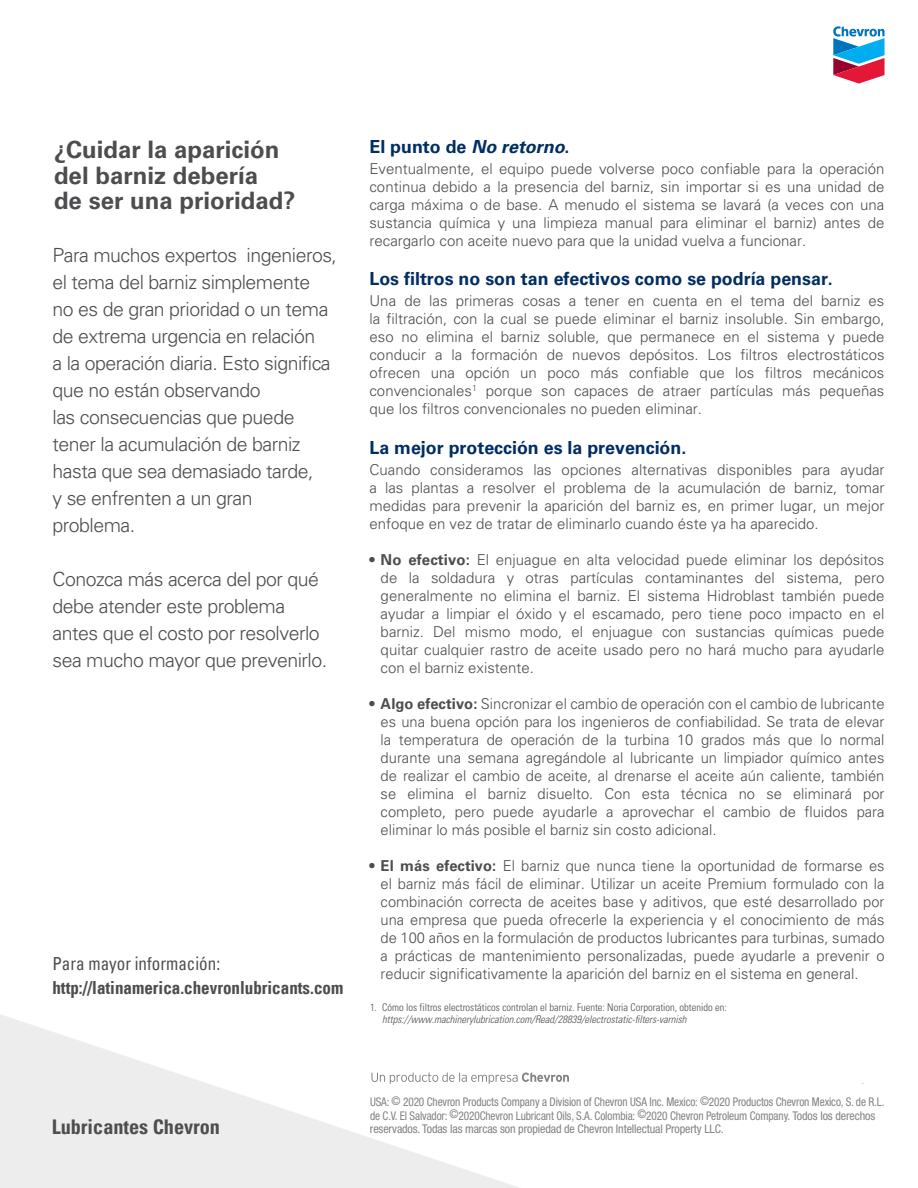
<style>
.page{position:relative;width:918px;height:1188px;background:#fff}
.page>*{position:absolute;margin:0;border:0;box-sizing:border-box;transform-origin:0 0}
.t1{font:700 24px/25.5px "Univers";color:#4d4d4f}
.t2{font:700 condensed 20.25px "Univers";color:#4e4e4f}
.t3{font:700 condensed 19.95px "Univers";letter-spacing:-.02em;color:#4e4e4f}
.t4{font:300 19.5px/27px "Univers";letter-spacing:-.025em;color:#4d4d4f}
.t5{font:700 18px "Univers";color:#002d62}
.t6{font:700 condensed 18px "Univers LT";color:#4d4d4f;scale:.95 1}
.t7{font:condensed 18px "Univers";color:#4d4d4f;scale:.95 1}
.t8{font:300 15px/18px "Univers";color:#4d4d4f;text-align:justify}
.t9{font:condensed 12px/13.5px "Helvetica Neue LT Std";letter-spacing:-.01em;color:#828284;scale:.94 1}
.t10{font:300 condensed 10.5px "Univers";color:#4d4d4f}
.t11{font:italic 300 condensed 10.5px "Univers";color:#4d4d4f}
.t12{font:300 condensed 9.75px "Univers";color:#6d6e71}
.s1{font-style:italic}
.s2{font-weight:700}
</style>
<div class="page">
<svg style="left:0;top:1014px;width:519px;height:174px;fill:#ededed"></svg>
<svg style="left:371px;top:1072px;width:198px;height:12px"></svg>
<svg style="left:833px;top:26px;width:52px;height:58px"></svg>
<h1 class="t1" style="left:54px;top:137px;width:243px">¿Cuidar la aparición del barniz debería<br>de ser una prioridad?</h1>
<p class="t4" style="left:52px;top:241px;width:286px">Para muchos expertos ingenieros, el tema del barniz simplemente<br>no es de gran prioridad o un tema de extrema urgencia en relación<br>a la operación diaria. Esto significa que no están observando<br>las consecuencias que puede tener la acumulación de barniz hasta que sea demasiado tarde,<br>y se enfrenten a un gran problema.</p>
<h3 class="t4" style="left:52px;top:566px;width:276px">Conozca más acerca del por qué debe atender este problema antes que el costo por resolverlo sea mucho mayor que prevenirlo.</h3>
<p class="t7" style="left:52px;top:951px;width:178px">Para mayor información:</p>
<p class="t6" style="left:52px;top:977px;width:308px">http://latinamerica.chevronlubricants.com</p>
<h2 class="t2" style="left:52px;top:1114px;width:170px">Lubricantes Chevron</h2>
<h3 class="t3" style="left:54px;top:1116px;width:143px">Chevron Industrial</h3>
<p class="t5" style="left:369px;top:136px;width:202px">El punto de <span class="s1">No retorno</span>.</p>
<p class="t8" style="left:369px;top:160px;width:517px">Eventualmente, el equipo puede volverse poco confiable para la operación continua debido a la presencia del barniz, sin importar si es una unidad de carga máxima o de base. A menudo el sistema se lavará (a veces con una sustancia química y una limpieza manual para eliminar el barniz) antes de recargarlo con aceite nuevo para que la unidad vuelva a funcionar.</p>
<p class="t5" style="left:369px;top:268px;width:465px">Los filtros no son tan efectivos como se podría pensar.</p>
<p class="t8" style="left:369px;top:292px;width:517px">Una de las primeras cosas a tener en cuenta en el tema del barniz es la filtración, con la cual se puede eliminar el barniz insoluble. Sin embargo, eso no elimina el barniz soluble, que permanece en el sistema y puede conducir a la formación de nuevos depósitos. Los filtros electrostáticos ofrecen una opción un poco más confiable que los filtros mecánicos convencionales<sup>1</sup> porque son capaces de atraer partículas más pequeñas que los filtros convencionales no pueden eliminar.</p>
<p class="t5" style="left:369px;top:437px;width:318px">La mejor protección es la prevención.</p>
<p class="t8" style="left:369px;top:460px;width:517px">Cuando consideramos las opciones alternativas disponibles para ayudar a las plantas a resolver el problema de la acumulación de barniz, tomar medidas para prevenir la aparición del barniz es, en primer lugar, un mejor enfoque en vez de tratar de eliminarlo cuando éste ya ha aparecido.</p>
<p class="t8" style="left:381px;top:550px;width:505px;text-indent:-11px"><span class="s2">• No efectivo:</span> El enjuague en alta velocidad puede eliminar los depósitos de la soldadura y otras partículas contaminantes del sistema, pero generalmente no elimina el barniz. El sistema Hidroblast también puede ayudar a limpiar el óxido y el escamado, pero tiene poco impacto en el barniz. Del mismo modo, el enjuague con sustancias químicas puede quitar cualquier rastro de aceite usado pero no hará mucho para ayudarle con el barniz existente.</p>
<p class="t8" style="left:381px;top:694px;width:505px;text-indent:-11px"><span class="s2">• Algo efectivo:</span> Sincronizar el cambio de operación con el cambio de lubricante es una buena opción para los ingenieros de confiabilidad. Se trata de elevar la temperatura de operación de la turbina 10 grados más que lo normal durante una semana agregándole al lubricante un limpiador químico antes de realizar el cambio de aceite, al drenarse el aceite aún caliente, también se elimina el barniz disuelto. Con esta técnica no se eliminará por completo, pero puede ayudarle a aprovechar el cambio de fluidos para eliminar lo más posible el barniz sin costo adicional.</p>
<p class="t8" style="left:381px;top:856px;width:505px;text-indent:-11px"><span class="s2">• El más efectivo:</span> El barniz que nunca tiene la oportunidad de formarse es el barniz más fácil de eliminar. Utilizar un aceite Premium formulado con la combinación correcta de aceites base y aditivos, que esté desarrollado por una empresa que pueda ofrecerle la experiencia y el conocimiento de más de 100 años en la formulación de productos lubricantes para turbinas, sumado a prácticas de mantenimiento personalizadas, puede ayudarle a prevenir o reducir significativamente la aparición del barniz en el sistema en general.</p>
<p class="t10" style="left:370px;top:1001px;width:358px">1. Cómo los filtros electrostáticos controlan el barniz. Fuente: Noria Corporation, obtenido en:</p>
<p class="t11" style="left:382px;top:1013px;width:306px">https://www.machinerylubrication.com/Read/28839/electrostatic-filters-varnish</p>
<p class="t12" style="left:862px;top:1074px;width:4px">.</p>
<p class="t9" style="left:370px;top:1095px;width:549px">USA: © 2020 Chevron Products Company a Division of Chevron USA Inc. Mexico: ©2020 Productos Chevron Mexico, S. de R.L. de C.V. El Salvador: ©2020Chevron Lubricant Oils, S.A. Colombia: ©2020 Chevron Petroleum Company. Todos los derechos reservados. Todas las marcas son propiedad de Chevron Intellectual Property LLC.</p>
</div>
